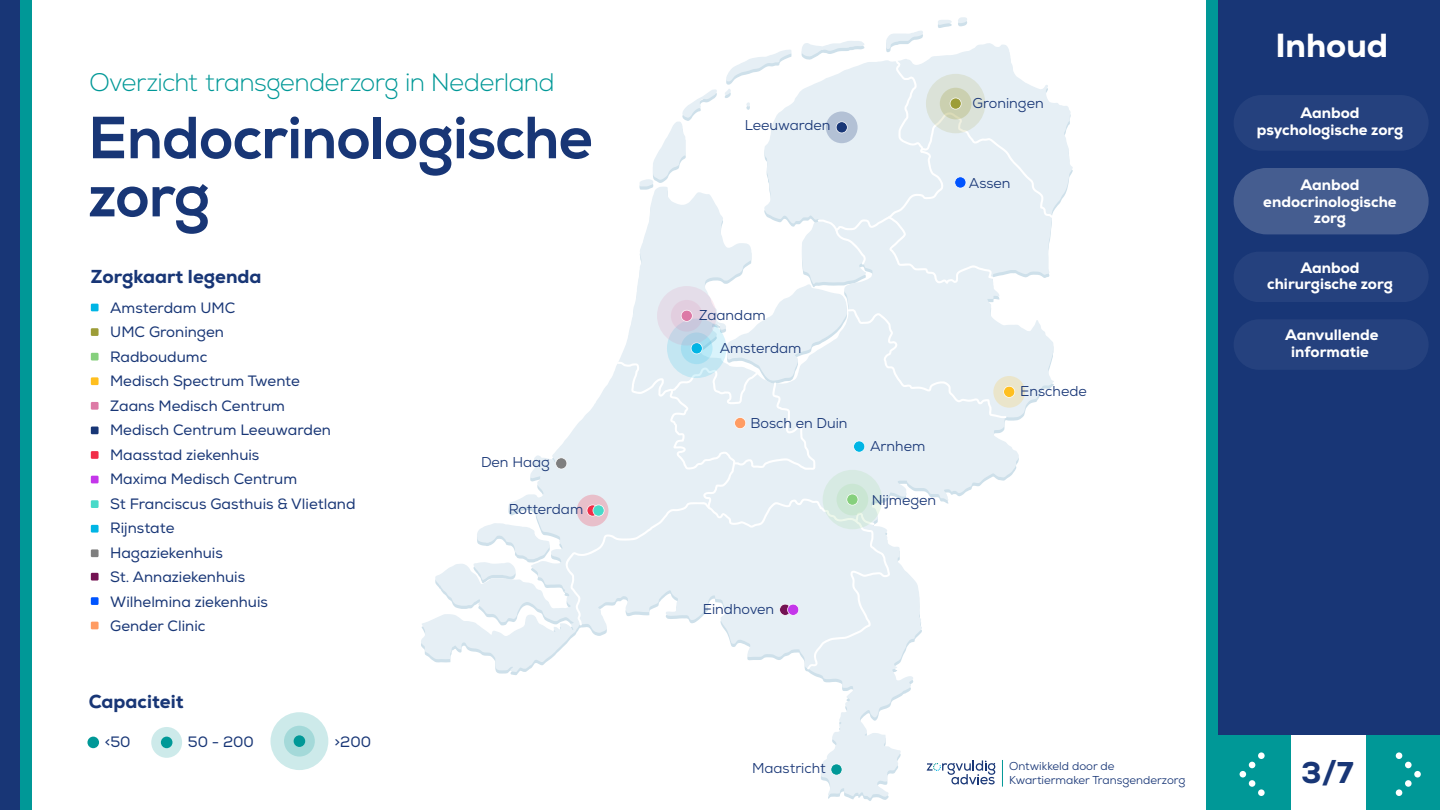
<style>
.page{position:relative;width:1440px;height:810px;background:#fff}
.page>*{position:absolute;margin:0;border:0;box-sizing:border-box;transform-origin:0 0}
.t1{font:800 59.32px/58.1px "Nexa";letter-spacing:-.02em;color:#183676}
.t2{font:800 33.3px "Nexa";color:#fff}
.t3{font:800 30px "Nexa";color:#183676}
.t4{font:300 25.35px "Nexa";letter-spacing:-.01em;color:#009897}
.t5{font:800 18.75px "Nexa";color:#183676}
.t6{font:800 15.15px/16.5px "Nexa";color:#fff;text-align:center}
.t7{font:15px/24.5px "Nexa";color:#183676}
.t8{font:14.25px "Nexa";color:#183676}
.t9{font:11.48px/13.7px "Nexa";color:#183676}
</style>
<div class="page">
<svg style="left:151px;top:727px;width:31px;height:31px"></svg>
<div style="left:87px;top:737px;width:12px;height:11px;background:#009897;border-radius:50%"></div>
<div style="left:161px;top:737px;width:11px;height:11px;background:#009897;border-radius:50%"></div>
<svg style="left:270px;top:712px;width:58px;height:58px;background:#bbe2e2"></svg>
<div style="left:91px;top:304px;width:8px;height:7px;background:#00b5e5"></div>
<div style="left:91px;top:328px;width:8px;height:8px;background:#9d9d38"></div>
<div style="left:91px;top:353px;width:8px;height:8px;background:#86d07d"></div>
<div style="left:91px;top:377px;width:8px;height:8px;background:#ffbf1f"></div>
<div style="left:91px;top:402px;width:8px;height:8px;background:#dd7aa6"></div>
<div style="left:91px;top:427px;width:8px;height:7px;background:#183676"></div>
<div style="left:91px;top:476px;width:8px;height:7px;background:#c436ea"></div>
<div style="left:91px;top:622px;width:8px;height:7px;background:#ff9c63"></div>
<div style="left:91px;top:451px;width:8px;height:8px;background:#f12d48"></div>
<div style="left:91px;top:500px;width:8px;height:8px;background:#48dac9"></div>
<div style="left:91px;top:525px;width:8px;height:8px;background:#00b5e5"></div>
<div style="left:91px;top:549px;width:8px;height:8px;background:#7f7f7f"></div>
<div style="left:91px;top:573px;width:8px;height:8px;background:#731252"></div>
<div style="left:1218px;top:0;width:222px;height:810px;background:#183676"></div>
<div style="left:1366px;top:736px;width:74px;height:74px;background:#009897"></div>
<div style="left:1218px;top:736px;width:74px;height:74px;background:#009897"></div>
<div style="left:1292px;top:736px;width:74px;height:74px;background:#fff"></div>
<div style="left:1414px;top:771px;width:7px;height:7px;background:#fff;border-radius:50%"></div>
<div style="left:1405px;top:762px;width:7px;height:6px;background:#fff;border-radius:50%"></div>
<div style="left:1396px;top:752px;width:6px;height:7px;background:#fff;border-radius:50%"></div>
<div style="left:1396px;top:789px;width:6px;height:7px;background:#fff;border-radius:50%"></div>
<div style="left:1405px;top:780px;width:7px;height:7px;background:#fff;border-radius:50%"></div>
<div style="left:1240px;top:771px;width:6px;height:7px;background:#fff;border-radius:50%"></div>
<svg style="left:1249px;top:762px;width:6px;height:6px"></svg>
<div style="left:1258px;top:752px;width:7px;height:7px;background:#fff;border-radius:50%"></div>
<div style="left:1258px;top:789px;width:7px;height:7px;background:#fff;border-radius:50%"></div>
<div style="left:1249px;top:780px;width:6px;height:7px;background:#fff;border-radius:50%"></div>
<div style="left:0;top:0;width:22px;height:809px;background:#183676"></div>
<div style="left:20px;top:0;width:12px;height:809px;background:#009897"></div>
<div style="left:1207px;top:0;width:11px;height:810px;background:#009897"></div>
<svg style="left:421px;top:103px;width:652px;height:695px"></svg>
<svg style="left:831px;top:764px;width:11px;height:11px"></svg>
<svg style="left:472px;top:17px;width:582px;height:653px"></svg>
<div style="left:91px;top:597px;width:8px;height:8px;background:#0054ff"></div>
<div style="left:1234px;top:95px;width:195px;height:56px;background:#25417e;border-radius:28px"></div>
<div style="left:1234px;top:252px;width:195px;height:50px;background:#25417e;border-radius:25px"></div>
<div style="left:1234px;top:168px;width:195px;height:66px;background:#455d90;border-radius:33px"></div>
<div style="left:1234px;top:319px;width:195px;height:51px;background:#25417e;border-radius:25px"></div>
<h3 class="t4" style="left:90px;top:68px;width:467px">Overzicht transgenderzorg in Nederland</h3>
<h1 class="t1" style="left:88px;top:109px;width:506px">Endocrinologische zorg</h1>
<p class="t5" style="left:91px;top:265px;width:172px">Zorgkaart legenda</p>
<p class="t7" style="left:110px;top:295px;width:247px">Amsterdam UMC<br>UMC Groningen<br>Radboudumc<br>Medisch Spectrum Twente<br>Zaans Medisch Centrum<br>Medisch Centrum Leeuwarden<br>Maasstad ziekenhuis<br>Maxima Medisch Centrum<br>St Franciscus Gasthuis &amp; Vlietland<br>Rijnstate<br>Hagaziekenhuis<br>St. Annaziekenhuis<br>Wilhelmina ziekenhuis<br>Gender Clinic</p>
<p class="t5" style="left:89px;top:689px;width:96px">Capaciteit</p>
<p class="t7" style="left:105px;top:730px;width:27px">&lt;50</p>
<p class="t7" style="left:188px;top:730px;width:68px">50 - 200</p>
<p class="t7" style="left:335px;top:730px;width:38px">&gt;200</p>
<p class="t8" style="left:481px;top:453px;width:70px">Den Haag</p>
<p class="t8" style="left:509px;top:500px;width:76px">Rotterdam</p>
<p class="t8" style="left:745px;top:116px;width:87px">Leeuwarden</p>
<p class="t8" style="left:973px;top:94px;width:73px">Groningen</p>
<p class="t8" style="left:969px;top:174px;width:43px">Assen</p>
<p class="t8" style="left:699px;top:306px;width:68px">Zaandam</p>
<p class="t8" style="left:720px;top:339px;width:83px">Amsterdam</p>
<p class="t8" style="left:751px;top:414px;width:98px">Bosch en Duin</p>
<p class="t8" style="left:870px;top:437px;width:57px">Arnhem</p>
<p class="t8" style="left:872px;top:491px;width:66px">Nijmegen</p>
<p class="t8" style="left:703px;top:600px;width:73px">Eindhoven</p>
<p class="t8" style="left:1020px;top:382px;width:68px">Enschede</p>
<p class="t8" style="left:752px;top:759px;width:75px">Maastricht</p>
<p class="t9" style="left:1009px;top:759px;width:178px">Ontwikkeld door de<br>Kwartiermaker Transgenderzorg</p>
<h2 class="t2" style="left:1275px;top:25px;width:114px">Inhoud</h2>
<p class="t6" style="left:1257px;top:105px;width:148px">Aanbod psychologische zorg</p>
<p class="t6" style="left:1263px;top:177px;width:135px">Aanbod endocrinologische zorg</p>
<p class="t6" style="left:1267px;top:259px;width:127px">Aanbod chirurgische zorg</p>
<p class="t6" style="left:1285px;top:327px;width:95px">Aanvullende informatie</p>
<h3 class="t3" style="left:1301px;top:753px;width:54px">3/7</h3>
</div>
